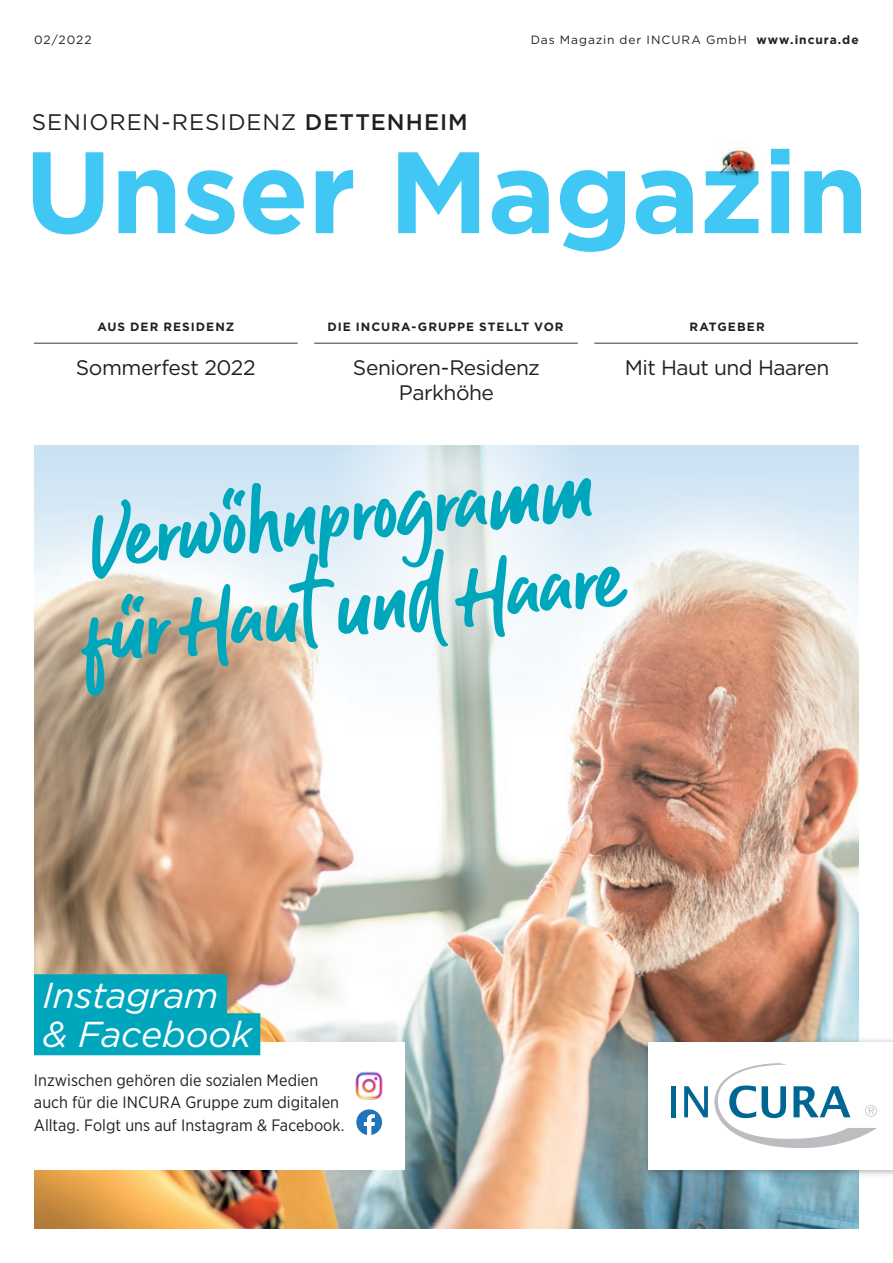
<style>
.page{position:relative;width:893px;height:1263px;background:#fff}
.page>*{position:absolute;margin:0;border:0;box-sizing:border-box;transform-origin:0 0}
.t1{font:700 115.5px "Gotham";letter-spacing:-.01em;color:#40c7f4}
.t2{font:88.5px/92.2px "Guthen Bloots Personal Use";color:#00a7bc}
.t3{font:italic 36px/39px "Gotham";letter-spacing:-.01em;color:#fff}
.t4{font:22.5px "Gotham";letter-spacing:.045em;color:#231f20}
.t5{font:21px/25.2px "Gotham";letter-spacing:-.025em;color:#231f20;text-align:center}
.t6{font:16.5px/22.5px "Gotham Narrow";color:#231f20}
.t7{font:700 12px "Gotham";letter-spacing:.085em;color:#231f20}
.t8{font:12px "Gotham";letter-spacing:.08em;color:#231f20}
.s1{font-weight:700}
.s2{font-weight:500}
</style>
<div class="page">
<img style="left:720px;top:148px;width:37px;height:28px">
<hr style="left:34px;top:343px;width:264px;height:1px;background:#231f20">
<hr style="left:314px;top:343px;width:264px;height:1px;background:#231f20">
<hr style="left:594px;top:343px;width:264px;height:1px;background:#231f20">
<img style="left:34px;top:446px;width:825px;height:783px">
<svg style="left:337px;top:449px;width:256px;height:256px;fill:#f2f8fb"></svg>
<svg style="left:327px;top:348px;width:256px;height:256px"></svg>
<div style="left:642px;top:1036px;width:251px;height:142px;background:#231f20;opacity:.35"></div>
<div style="left:648px;top:1042px;width:245px;height:127px;background:#fff"></div>
<hr style="left:672px;top:1086px;width:4px;height:31px;background:#016694">
<svg style="left:684px;top:1063px;width:193px;height:85px"></svg>
<div style="left:16px;top:1042px;width:389px;height:127px;background:#fff"></div>
<div style="left:34px;top:974px;width:193px;height:42px;background:#00a7bc"></div>
<div style="left:34px;top:1013px;width:226px;height:42px;background:#00a7bc"></div>
<svg style="left:356px;top:1109px;width:26px;height:26px"></svg>
<img style="left:355px;top:1071px;width:28px;height:29px">
<svg style="left:223px;top:488px;width:22px;height:21px"></svg>
<svg style="left:122px;top:594px;width:22px;height:21px"></svg>
<p class="t8" style="left:34px;top:32px;width:59px">02/2022</p>
<p class="t8" style="left:531px;top:32px;width:330px">Das Magazin der INCURA GmbH <span class="s1">www.incura.de</span></p>
<h3 class="t4" style="left:32px;top:108px;width:437px">SENIOREN-RESIDENZ <span class="s2">DETTENHEIM</span></h3>
<h1 class="t1" style="left:24px;top:116px;width:845px">Unser Magazin</h1>
<p class="t7" style="left:97px;top:319px;width:139px">AUS DER RESIDENZ</p>
<p class="t7" style="left:327px;top:319px;width:238px">DIE INCURA-GRUPPE STELLT VOR</p>
<p class="t7" style="left:690px;top:319px;width:77px">RATGEBER</p>
<p class="t5" style="left:76px;top:355px;width:181px">Sommerfest 2022</p>
<p class="t5" style="left:353px;top:355px;width:188px">Senioren-Residenz<br>Parkhöhe</p>
<p class="t5" style="left:625px;top:355px;width:206px">Mit Haut und Haaren</p>
<h2 class="t2" style="left:64px;top:491px;width:548px;rotate:-6deg">Verwohnprogramm fur Haut und Haare</h2>
<h3 class="t3" style="left:42px;top:975px;width:211px">Instagram &amp; Facebook</h3>
<p class="t6" style="left:34px;top:1068px;width:312px">Inzwischen gehören die sozialen Medien auch für die INCURA Gruppe zum digitalen<br>Alltag. Folgt uns auf Instagram &amp; Facebook.</p>
</div>
